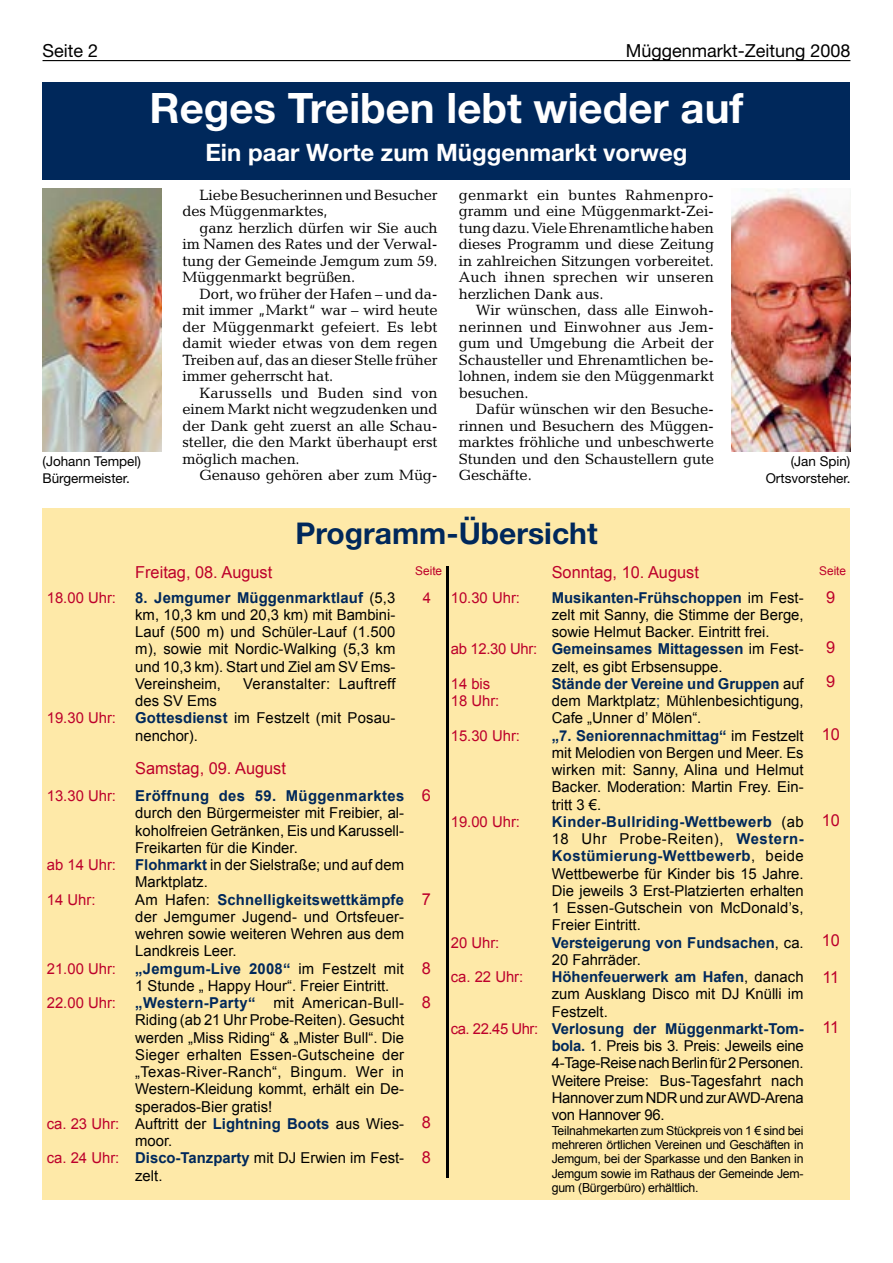
<style>
.page{position:relative;width:893px;height:1263px;background:#fff}
.page>*{position:absolute;margin:0;border:0;box-sizing:border-box;transform-origin:0 0}
.t1{font:700 42px "Helvetica Neue";color:#fff}
.t2{font:700 30px "Helvetica Neue";color:#00285b}
.t3{font:700 24px "Helvetica Neue";color:#fff}
.t4{font:18px "Helvetica Neue";color:#000}
.t5{font:16.5px/34px "Arial";color:#bd002b}
.t6{font:15px/17.2px "Arial";color:#000}
.t7{font:15px/16.5px "Candida";letter-spacing:-.01em;color:#000;text-align:justify}
.t8{font:15px/17.2px "Arial";color:#bd002b}
.t9{font:700 15px "Arial";letter-spacing:.025em;color:#00285b}
.t10{font:15px "Arial";letter-spacing:.02em;color:#000}
.t11{font:13.5px/16.2px "Helvetica Neue";color:#000}
.t12{font:12.45px/14.4px "Arial";letter-spacing:-.02em;color:#000;text-align:justify}
.t13{font:12px "Arial";color:#bd002b}
.s1{font-weight:700;color:#00285b}
.s2{color:#00285b}
</style>
<div class="page">
<hr style="left:43px;top:60px;width:807px;height:1px;background:#000">
<div style="left:43px;top:508px;width:807px;height:691px;background:#fee9a8"></div>
<hr style="left:447px;top:566px;width:2px;height:612px;background:#000">
<div style="left:43px;top:82px;width:807px;height:98px;background:#00285b"></div>
<img style="left:43px;top:188px;width:119px;height:264px">
<img style="left:731px;top:188px;width:119px;height:264px">
<p class="t4" style="left:43px;top:40px;width:57px">Seite 2</p>
<p class="t4" style="left:626px;top:40px;width:226px">Müggenmarkt-Zeitung 2008</p>
<p class="t4" style="left:88px;top:40px;width:22px">16</p>
<h1 class="t1" style="left:149px;top:82px;width:596px">Reges Treiben lebt wieder auf</h1>
<h3 class="t3" style="left:205px;top:137px;width:484px">Ein paar Worte zum Müggenmarkt vorweg</h3>
<p class="t7" style="left:182px;top:186px;width:257px;text-indent:17px">Liebe Besucherinnen und Besucher des Müggenmarktes,</p>
<p class="t7" style="left:182px;top:219px;width:257px;text-indent:17px">ganz herzlich dürfen wir Sie auch im Namen des Rates und der Verwal&shy;tung der Gemeinde Jemgum zum 59.<br>Müggenmarkt begrüßen.</p>
<p class="t7" style="left:182px;top:285px;width:257px;text-indent:17px">Dort, wo früher der Hafen – und da&shy;mit immer „Markt“ war – wird heute der Müggenmarkt gefeiert. Es lebt damit wieder etwas von dem regen Treiben auf, das an dieser Stelle früher immer geherrscht hat.</p>
<p class="t7" style="left:182px;top:384px;width:257px;text-indent:17px">Karussells und Buden sind von einem Markt nicht wegzudenken und der Dank geht zuerst an alle Schau&shy;steller, die den Markt überhaupt erst möglich machen.</p>
<p class="t7" style="left:199px;top:467px;width:240px">Genauso gehören aber zum Müg-</p>
<p class="t7" style="left:459px;top:186px;width:257px">genmarkt ein buntes Rahmenpro&shy;gramm und eine Müggenmarkt-Zei&shy;tung dazu. Viele Ehrenamtliche haben dieses Programm und diese Zeitung in zahlreichen Sitzungen vorbereitet.<br>Auch ihnen sprechen wir unseren herzlichen Dank aus.</p>
<p class="t7" style="left:459px;top:302px;width:257px;text-indent:17px">Wir wünschen, dass alle Einwoh&shy;nerinnen und Einwohner aus Jem&shy;gum und Umgebung die Arbeit der Schausteller und Ehrenamtlichen be&shy;lohnen, indem sie den Müggenmarkt besuchen.</p>
<p class="t7" style="left:459px;top:401px;width:257px;text-indent:17px">Dafür wünschen wir den Besuche&shy;rinnen und Besuchern des Müggen&shy;marktes fröhliche und unbeschwerte Stunden und den Schaustellern gute Geschäfte.</p>
<p class="t11" style="left:43px;top:453px;width:100px">(Johann Tempel)<br>Bürgermeister.</p>
<p class="t11" style="left:766px;top:453px;width:86px;text-align:right">(Jan Spin)<br>Ortsvorsteher.</p>
<h2 class="t2" style="left:295px;top:515px;width:304px">Programm-Übersicht</h2>
<p class="t8" style="left:47px;top:588px;width:71px">18.00 Uhr:</p>
<p class="t8" style="left:47px;top:709px;width:71px">19.30 Uhr:</p>
<p class="t8" style="left:47px;top:787px;width:71px">13.30 Uhr:</p>
<p class="t8" style="left:47px;top:856px;width:71px">ab 14 Uhr:</p>
<p class="t8" style="left:47px;top:891px;width:50px">14 Uhr:</p>
<p class="t8" style="left:47px;top:960px;width:71px">21.00 Uhr:</p>
<p class="t8" style="left:47px;top:994px;width:71px">22.00 Uhr:</p>
<p class="t8" style="left:47px;top:1115px;width:74px">ca. 23 Uhr:</p>
<p class="t8" style="left:47px;top:1149px;width:74px">ca. 24 Uhr:</p>
<p class="t13" style="left:415px;top:562px;width:29px">Seite</p>
<p class="t13" style="left:819px;top:562px;width:29px">Seite</p>
<p class="t5" style="left:135px;top:555px;width:139px">Freitag, 08. August</p>
<p class="t5" style="left:552px;top:555px;width:149px">Sonntag, 10. August</p>
<p class="t6" style="left:135px;top:588px;width:262px;text-align:justify"><span class="s1">8. Jemgumer Müggenmarktlauf</span> (5,3 km, 10,3 km und 20,3 km) mit Bambini-Lauf (500 m) und Schüler-Lauf (1.500 m), sowie mit Nordic-Walking (5,3 km und 10,3 km). Start und Ziel am SV Ems-Vereinsheim,</p>
<p class="t10" style="left:243px;top:673px;width:154px">Veranstalter: Lauftreff</p>
<p class="t6" style="left:135px;top:692px;width:262px">des SV Ems<br><span class="s1">Gottesdienst</span> im Festzelt (mit Posau&shy;nenchor).</p>
<p class="t5" style="left:135px;top:751px;width:152px">Samstag, 09. August</p>
<p class="t9" style="left:135px;top:785px;width:271px">Eröffnung des 59. Müggenmarktes</p>
<p class="t6" style="left:135px;top:804px;width:271px">durch den Bürgermeister mit Freibier, al&shy;koholfreien Getränken, Eis und Karussell-<br>Freikarten für die Kinder.<br><span class="s1">Flohmarkt</span> in der Sielstraße; und auf dem<br>Marktplatz.<br>Am Hafen: <span class="s1">Schnelligkeitswettkämpfe </span>der Jemgumer Jugend- und Ortsfeuer&shy;wehren sowie weiteren Wehren aus dem<br>Landkreis Leer.<br><span class="s1">„Jemgum-Live 2008“</span> im Festzelt mit<br>1 Stunde „ Happy Hour“. Freier Eintritt. <span class="s1">„Western-Party“</span> mit American-Bull-<br>Riding (ab 21 Uhr Probe-Reiten). Gesucht werden „Miss Riding“ &amp; „Mister Bull“. Die<br>Sieger erhalten Essen-Gutscheine der „Texas-River-Ranch“, Bingum. Wer in<br>Western-Kleidung kommt, erhält ein De&shy;sperados-Bier gratis!<br>Auftritt der <span class="s1">Lightning Boots</span> aus Wies&shy;moor.<br><span class="s1">Disco-Tanzparty</span> mit DJ Erwien im Fest&shy;zelt.</p>
<p class="t8" style="left:423px;top:588px;width:10px">4</p>
<p class="t5" style="left:422px;top:778px;width:11px">6</p>
<p class="t5" style="left:422px;top:882px;width:11px">7</p>
<p class="t5" style="left:422px;top:951px;width:11px">8<br>8</p>
<p class="t5" style="left:422px;top:1104px;width:11px;line-height:35.1px">8<br>8</p>
<p class="t8" style="left:451px;top:589px;width:71px">10.30 Uhr:</p>
<p class="t8" style="left:451px;top:640px;width:88px">ab 12.30 Uhr:</p>
<p class="t8" style="left:451px;top:675px;width:50px">14 bis<br>18 Uhr:</p>
<p class="t8" style="left:451px;top:727px;width:71px">15.30 Uhr:</p>
<p class="t8" style="left:451px;top:813px;width:71px">19.00 Uhr:</p>
<p class="t8" style="left:451px;top:934px;width:50px">20 Uhr:</p>
<p class="t8" style="left:451px;top:968px;width:74px">ca. 22 Uhr:</p>
<p class="t8" style="left:451px;top:1020px;width:89px">ca. 22.45 Uhr:</p>
<p class="t6" style="left:552px;top:588px;width:254px"><span class="s1">Musikanten-Frühschoppen</span> im Fest&shy;zelt mit Sanny, die Stimme der Berge, sowie Helmut Backer. Eintritt frei.<br><span class="s1">Gemeinsames Mittagessen</span> im Fest&shy;zelt, es gibt Erbsensuppe.<br><span class="s1">Stände der Vereine und Gruppen</span> auf dem Marktplatz<span class="s2">;</span> Mühlenbesichtigung,<br>Cafe „Unner d’ Mölen“.<br><span class="s1">„7. Seniorennachmittag“</span> im Festzelt mit Melodien von Bergen und Meer. Es wirken mit: Sanny, Alina und Helmut<br>Backer. Moderation: Martin Frey. Ein&shy;tritt 3 €.<br><span class="s1">Kinder-Bullriding-Wettbewerb</span> (ab<br>18 Uhr Probe-Reiten), <span class="s1">Western-<br>Kostümierung-Wettbewerb</span>, beide<br>Wettbewerbe für Kinder bis 15 Jahre.<br>Die jeweils 3 Erst-Platzierten erhalten<br>1 Essen-Gutschein von McDonald’s,<br>Freier Eintritt.<br><span class="s1">Versteigerung von Fundsachen</span>, ca.<br>20 Fahrräder.<br><span class="s1">Höhenfeuerwerk am Hafen</span>, danach zum Ausklang Disco mit DJ Knülli im<br>Festzelt.</p>
<p class="t6" style="left:552px;top:1020px;width:254px;text-align:justify"><span class="s1">Verlosung der Müggenmarkt-Tom&shy;bola.</span> 1. Preis bis 3. Preis: Jeweils eine 4-Tage-Reise nach Berlin für 2 Personen.<br>Weitere Preise: Bus-Tagesfahrt nach Hannover zum NDR und zur AWD-Arena von Hannover 96.</p>
<p class="t12" style="left:552px;top:1123px;width:253px">Teilnahmekarten zum Stückpreis von 1 € sind bei mehreren örtlichen Vereinen und Geschäften in Jemgum, bei der Sparkasse und den Banken in Jemgum sowie im Rathaus der Gemeinde Jem&shy;gum (Bürgerbüro) erhältlich.</p>
<p class="t5" style="left:826px;top:580px;width:11px">9</p>
<p class="t5" style="left:826px;top:630px;width:11px">9<br>9</p>
<p class="t5" style="left:822px;top:717px;width:20px">10</p>
<p class="t5" style="left:822px;top:803px;width:20px">10</p>
<p class="t5" style="left:822px;top:923px;width:20px">10</p>
<p class="t5" style="left:822px;top:960px;width:18px">11</p>
<p class="t5" style="left:822px;top:1010px;width:18px">11</p>
</div>
